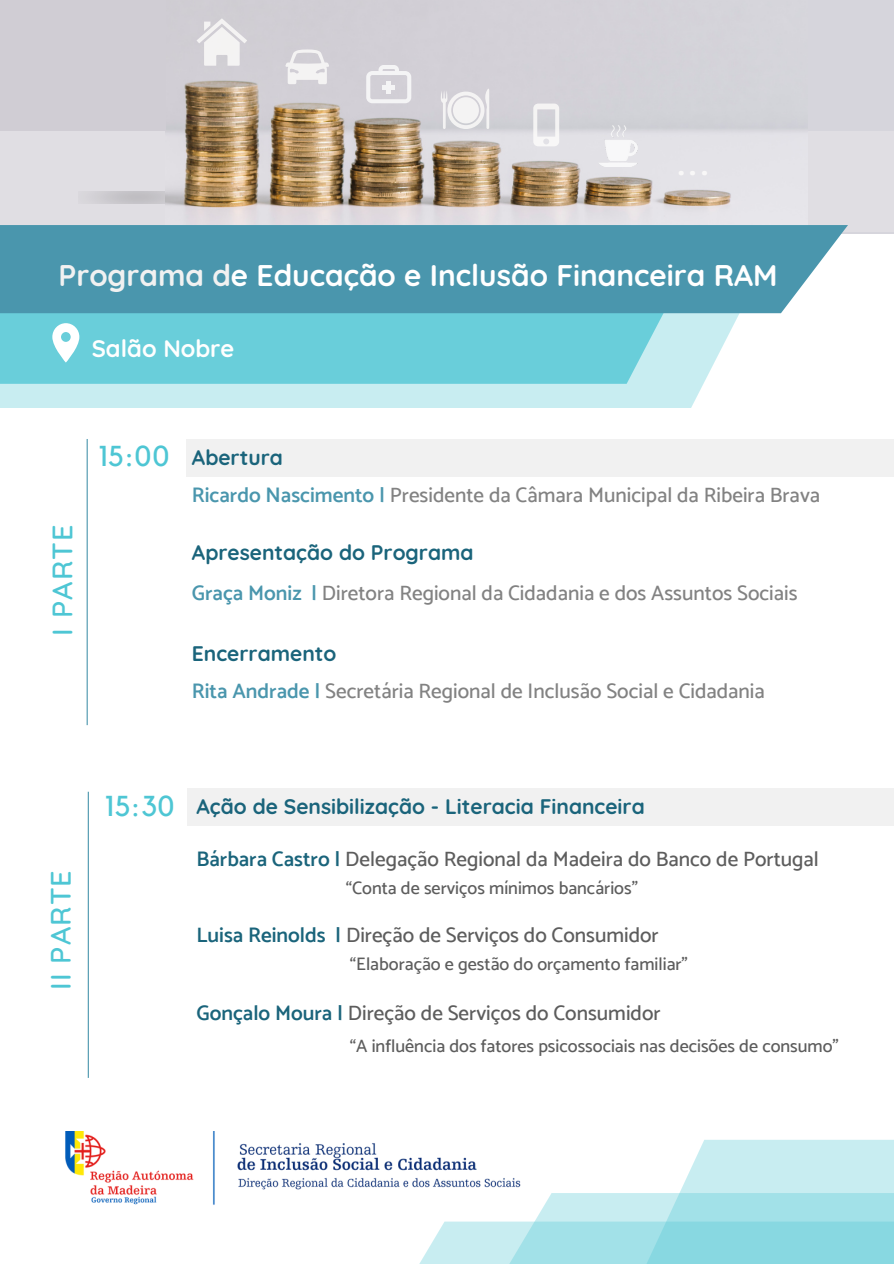
<style>
.page{position:relative;width:894px;height:1264px;background:#fff}
.page>*{position:absolute;margin:0;border:0;box-sizing:border-box;transform-origin:0 0}
.t1{font:700 29.85px "Quicksand";color:#fff}
.t2{font:500 28.65px "Quicksand";letter-spacing:.035em;color:#4ec6d4}
.t3{font:28.65px "Kollektif";letter-spacing:.035em;color:#4ec6d4}
.t4{font:700 23.85px "Quicksand";color:#fff}
.t5{font:500 21px "Catamaran";color:#828282}
.t6{font:500 21px "Catamaran";color:#5d5d5d}
.t7{font:700 21px "Quicksand";color:#1a647b}
.t8{font:500 18px "Catamaran";color:#5d5d5d}
.s1{color:#f1f1f1}
.s2{font-weight:600;color:#4a96ad}
.s3{font-weight:600;color:#1a647b}
</style>
<div class="page">
<div style="left:4px;top:0;width:889px;height:233px;background:#d6d5dc"></div>
<div style="left:0;top:131px;width:893px;height:100px;background:#e0dee3"></div>
<div style="left:186px;top:439px;width:707px;height:38px;background:#f1f1f1"></div>
<svg style="left:0;top:313px;width:756px;height:94px;fill:#c8edf1"></svg>
<svg style="left:0;top:313px;width:690px;height:71px;fill:#69ceda"></svg>
<img style="left:165px;top:1px;width:566px;height:224px">
<div style="left:0;top:225px;width:847px;height:88px;background:#4a96ad"></div>
<svg style="left:285px;top:49px;width:44px;height:35px"></svg>
<svg style="left:196px;top:18px;width:51px;height:48px"></svg>
<svg style="left:440px;top:88px;width:49px;height:41px"></svg>
<svg style="left:366px;top:65px;width:45px;height:38px"></svg>
<hr style="left:386px;top:81px;width:4px;height:12px;background:#f4f4f5">
<hr style="left:382px;top:85px;width:13px;height:4px;background:#f4f4f5">
<svg style="left:533px;top:104px;width:26px;height:42px"></svg>
<img style="left:598px;top:125px;width:39px;height:42px">
<div style="left:0;top:0;width:165px;height:131px;background:#d0cdd4"></div>
<svg style="left:420px;top:1221px;width:65px;height:42px;fill:#c8edf1"></svg>
<svg style="left:485px;top:1193px;width:153px;height:70px"></svg>
<svg style="left:638px;top:1139px;width:255px;height:124px"></svg>
<img style="left:65px;top:1131px;width:468px;height:84px">
<div style="left:187px;top:788px;width:706px;height:37px;background:#f1f1f1"></div>
<hr style="left:87px;top:439px;width:1px;height:286px;background:#4a96ad">
<hr style="left:88px;top:791px;width:1px;height:286px;background:#4a96ad">
<svg style="left:52px;top:323px;width:27px;height:39px"></svg>
<p class="t1" style="left:58px;top:256px;width:720px"><span class="s1">Programa d</span>e Educação e Inclusão Financeira RAM</p>
<p class="t4" style="left:92px;top:333px;width:144px">Salão Nobre</p>
<p class="t2" style="left:44px;top:635px;width:113px;rotate:-90deg">I PARTE</p>
<p class="t3" style="left:99px;top:443px;width:72px">15:00</p>
<p class="t7" style="left:192px;top:444px;width:92px">Abertura</p>
<p class="t5" style="left:192px;top:482px;width:629px"><span class="s2">Ricardo Nascimento |</span> Presidente da Câmara Municipal da Ribeira Brava</p>
<p class="t7" style="left:192px;top:538px;width:283px">Apresentação do Programa</p>
<p class="t5" style="left:192px;top:580px;width:607px"><span class="s2">Graça Moniz |</span> Diretora Regional da Cidadania e dos Assuntos Sociais</p>
<p class="t7" style="left:192px;top:640px;width:146px">Encerramento</p>
<p class="t5" style="left:192px;top:678px;width:574px"><span class="s2">Rita Andrade |</span> Secretária Regional de Inclusão Social e Cidadania</p>
<p class="t2" style="left:42px;top:990px;width:121px;rotate:-90deg">II PARTE</p>
<p class="t3" style="left:105px;top:792px;width:71px">15:30</p>
<p class="t7" style="left:196px;top:792px;width:449px">Ação de Sensibilização - Literacia Financeira</p>
<p class="t6" style="left:196px;top:846px;width:623px"><span class="s3">Bárbara Castro |</span> Delegação Regional da Madeira do Banco de Portugal</p>
<p class="t8" style="left:346px;top:877px;width:293px">“Conta de serviços mínimos bancários”</p>
<p class="t6" style="left:196px;top:922px;width:463px"><span class="s3">Luisa Reinolds |</span> Direção de Serviços do Consumidor</p>
<p class="t8" style="left:350px;top:953px;width:339px">“Elaboração e gestão do orçamento familiar”</p>
<p class="t6" style="left:196px;top:1000px;width:465px"><span class="s3">Gonçalo Moura |</span> Direção de Serviços do Consumidor</p>
<p class="t8" style="left:350px;top:1034px;width:490px">“A influência dos fatores psicossociais nas decisões de consumo"</p>
</div>
